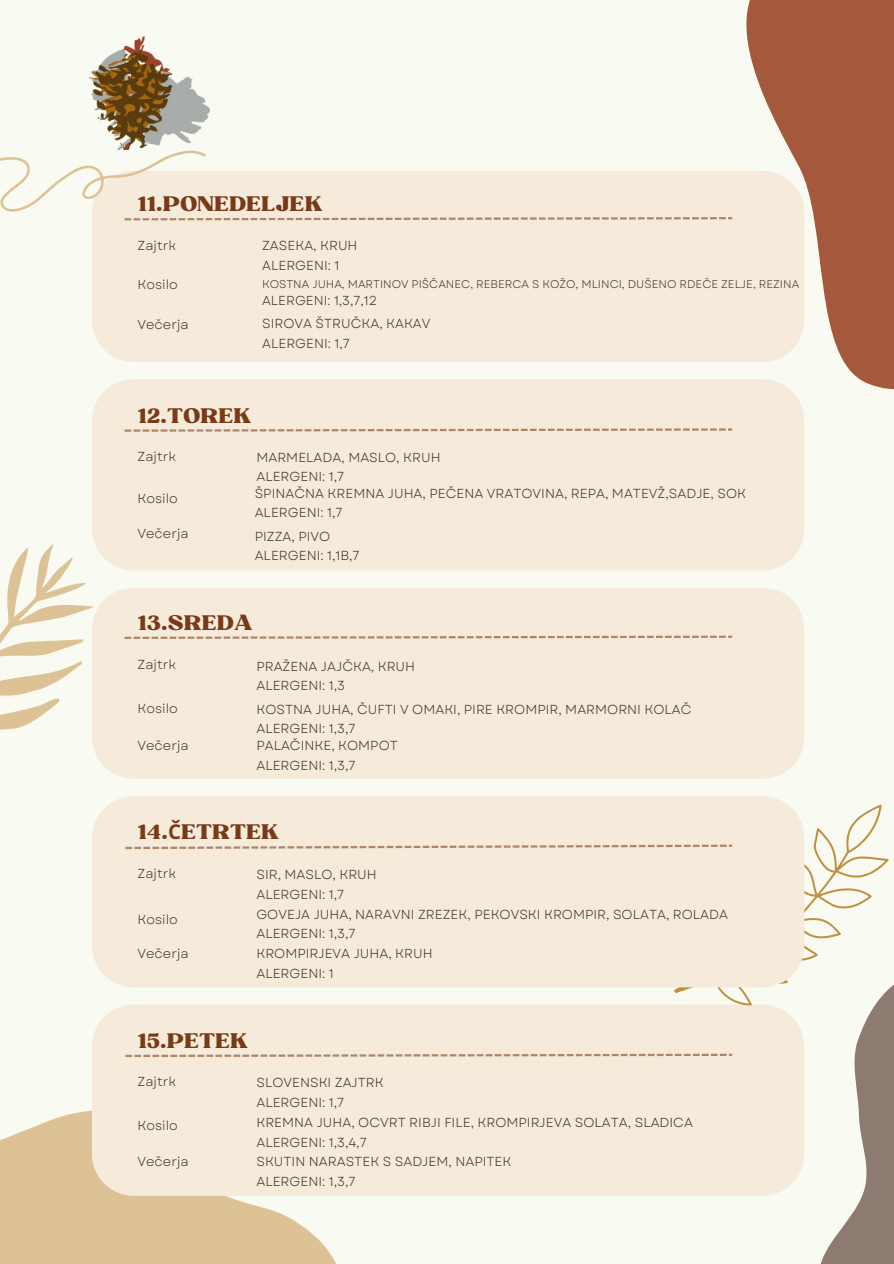
<style>
.page{position:relative;width:894px;height:1264px;background:#fff}
.page>*{position:absolute;margin:0;border:0;box-sizing:border-box;transform-origin:0 0}
.t1{font:20.4px "Bugaki";color:#793b17}
.t2{font:13.05px/19.6px "Garet";color:#42362f}
.t3{font:11.1px "Garet";color:#42362f}
.s1{font-family:"Noto Sans";font-weight:700}
</style>
<div class="page">
<div style="left:0;top:0;width:893px;height:1263px;background:#f9faf1"></div>
<svg style="left:0;top:1110px;width:342px;height:153px;background:#dfc9a1"></svg>
<div style="left:92px;top:1005px;width:592px;height:190px;background:#f6ebdb"></div>
<svg style="left:746px;top:0;width:147px;height:389px;fill:#a5593c"></svg>
<svg style="left:684px;top:1042px;width:209px;height:221px"></svg>
<div style="left:92px;top:171px;width:712px;height:191px;background:#f6ebdb"></div>
<div style="left:92px;top:379px;width:712px;height:191px;background:#f6ebdb"></div>
<svg style="left:651px;top:804px;width:242px;height:238px"></svg>
<div style="left:100px;top:588px;width:704px;height:190px;background:#f6ebdb"></div>
<div style="left:92px;top:796px;width:712px;height:191px;background:#f6ebdb"></div>
<svg style="left:124px;top:217px;width:608px;height:3px;background:#cdb49d"></svg>
<svg style="left:124px;top:428px;width:608px;height:4px;background:#d5c0aa"></svg>
<svg style="left:124px;top:635px;width:608px;height:4px;background:#d5c0aa"></svg>
<svg style="left:125px;top:844px;width:607px;height:5px;background:#dcc8b4"></svg>
<svg style="left:125px;top:1053px;width:607px;height:4px;background:#d5c0aa"></svg>
<svg style="left:0;top:150px;width:206px;height:61px"></svg>
<svg style="left:0;top:529px;width:100px;height:272px"></svg>
<img style="left:89px;top:36px;width:121px;height:114px">
<p class="t1" style="left:137px;top:191px;width:186px">11.PONEDELJEK</p>
<h3 class="t2" style="left:137px;top:235px;width:40px">Zajtrk</h3>
<h3 class="t2" style="left:137px;top:275px;width:42px">Kosilo</h3>
<h2 class="t2" style="left:137px;top:314px;width:52px">Večerja</h2>
<h3 class="t2" style="left:262px;top:235px;width:97px">ZASEKA, KRUH<br>ALERGENI: 1</h3>
<h2 class="t3" style="left:262px;top:276px;width:538px">KOSTNA JUHA, MARTINOV PIŠČANEC, REBERCA S KOŽO, MLINCI, DUŠENO RDEČE ZELJE, REZINA</h2>
<p class="t2" style="left:262px;top:291px;width:116px">ALERGENI: 1,3,7,12</p>
<h2 class="t2" style="left:262px;top:314px;width:170px">SIROVA ŠTRUČKA, KAKAV<br>ALERGENI: 1,7</h2>
<p class="t1" style="left:137px;top:402px;width:115px">12.TOREK</p>
<h1 class="t2" style="left:137px;top:447px;width:40px">Zajtrk</h1>
<h3 class="t2" style="left:137px;top:489px;width:42px">Kosilo</h3>
<h3 class="t2" style="left:137px;top:524px;width:52px">Večerja</h3>
<h3 class="t2" style="left:256px;top:447px;width:185px">MARMELADA, MASLO, KRUH<br>ALERGENI: 1,7</h3>
<h2 class="t2" style="left:255px;top:483px;width:492px">ŠPINAČNA KREMNA JUHA, PEČENA VRATOVINA, REPA, MATEVŽ,SADJE, SOK<br>ALERGENI: 1,7</h2>
<h2 class="t2" style="left:255px;top:526px;width:106px">PIZZA, PIVO<br>ALERGENI: 1,1B,7</h2>
<h1 class="t1" style="left:137px;top:610px;width:116px">13.SREDA</h1>
<h2 class="t2" style="left:137px;top:655px;width:40px">Zajtrk</h2>
<p class="t2" style="left:137px;top:699px;width:42px">Kosilo</p>
<h1 class="t2" style="left:137px;top:735px;width:52px">Večerja</h1>
<h3 class="t2" style="left:256px;top:656px;width:160px">PRAŽENA JAJČKA, KRUH<br>ALERGENI: 1,3</h3>
<h3 class="t2" style="left:256px;top:699px;width:436px">KOSTNA JUHA, ČUFTI V OMAKI, PIRE KROMPIR, MARMORNI KOLAČ<br>ALERGENI: 1,3,7</h3>
<h3 class="t2" style="left:256px;top:735px;width:143px">PALAČINKE, KOMPOT<br>ALERGENI: 1,3,7</h3>
<h3 class="t1" style="left:137px;top:818px;width:142px">14.<span class="s1">Č</span>ETRTEK</h3>
<h2 class="t2" style="left:137px;top:863px;width:40px">Zajtrk</h2>
<p class="t2" style="left:256px;top:864px;width:122px">SIR, MASLO, KRUH<br>ALERGENI: 1,7</p>
<h1 class="t2" style="left:256px;top:904px;width:473px">GOVEJA JUHA, NARAVNI ZREZEK, PEKOVSKI KROMPIR, SOLATA, ROLADA<br>ALERGENI: 1,3,7</h1>
<h3 class="t2" style="left:256px;top:944px;width:178px">KROMPIRJEVA JUHA, KRUH<br>ALERGENI: 1</h3>
<h2 class="t2" style="left:137px;top:909px;width:42px">Kosilo</h2>
<h2 class="t2" style="left:137px;top:943px;width:52px">Večerja</h2>
<p class="t1" style="left:137px;top:1027px;width:111px">15.PETEK</p>
<p class="t2" style="left:137px;top:1071px;width:40px">Zajtrk</p>
<h2 class="t2" style="left:137px;top:1115px;width:42px">Kosilo</h2>
<h1 class="t2" style="left:137px;top:1151px;width:52px">Večerja</h1>
<h2 class="t2" style="left:256px;top:1072px;width:129px">SLOVENSKI ZAJTRK<br>ALERGENI: 1,7</h2>
<h3 class="t2" style="left:256px;top:1112px;width:438px">KREMNA JUHA, OCVRT RIBJI FILE, KROMPIRJEVA SOLATA, SLADICA<br>ALERGENI: 1,3,4,7</h3>
<p class="t2" style="left:256px;top:1151px;width:256px">SKUTIN NARASTEK S SADJEM, NAPITEK<br>ALERGENI: 1,3,7</p>
</div>
